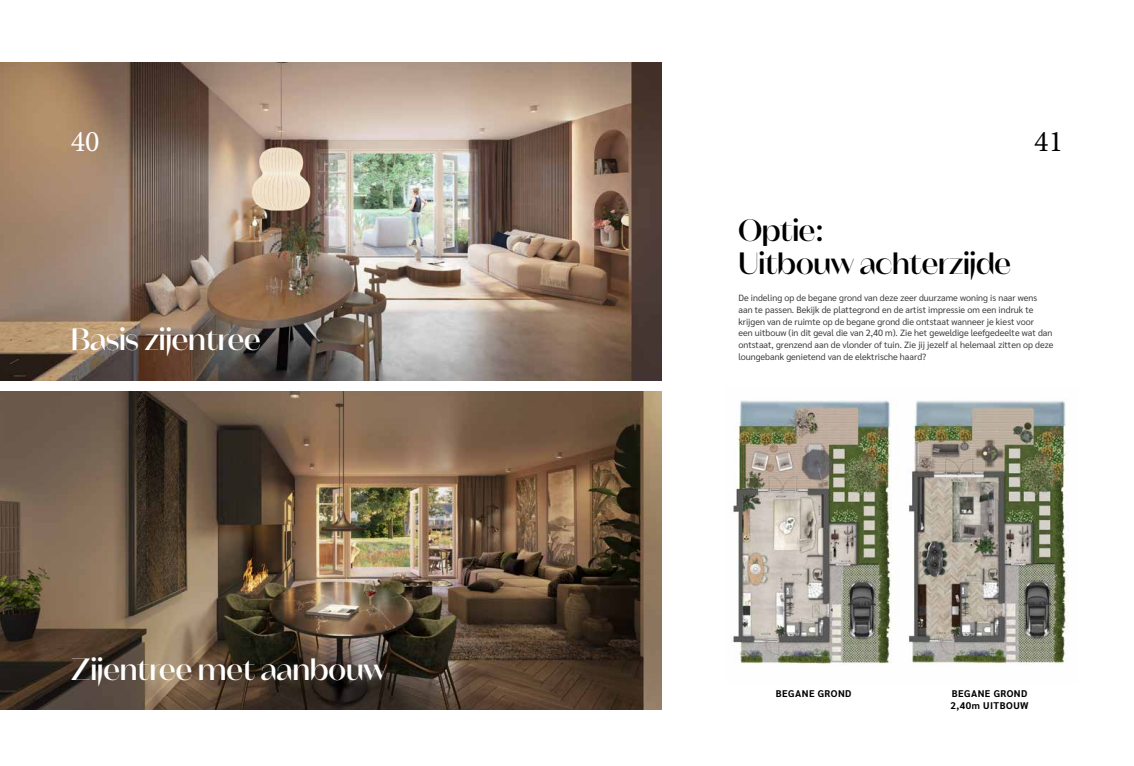
<style>
.page{position:relative;width:1134px;height:766px;background:#fff}
.page>*{position:absolute;margin:0;border:0;box-sizing:border-box;transform-origin:0 0}
.t1{font:500 30.8px "Magnat Poster";letter-spacing:-.01em;color:#fff}
.t2{font:500 30.8px/33px "Magnat Poster";letter-spacing:-.01em;color:#000}
.t3{font:30px "Minion Pro";color:#fff}
.t4{font:30px "Minion Pro";color:#000}
.t5{font:700 9.7px/11.6px "Sarabun";letter-spacing:.05em;color:#000}
.t6{font:9px/11.8px "Sarabun";color:#3c3c3b}
</style>
<div class="page">
<img style="left:0;top:62px;width:662px;height:318px">
<img style="left:908px;top:400px;width:161px;height:264px">
<img style="left:733px;top:399px;width:164px;height:266px">
<img style="left:0;top:391px;width:662px;height:318px">
<h2 class="t3" style="left:71px;top:121px;width:30px">40</h2>
<h2 class="t4" style="left:1034px;top:121px;width:30px">41</h2>
<h1 class="t1" style="left:71px;top:319px;width:192px">Basis zijentree</h1>
<h1 class="t1" style="left:71px;top:650px;width:317px">Zijentree met aanbouw</h1>
<h1 class="t2" style="left:738px;top:213px;width:274px">Optie:<br>Uitbouw achterzijde</h1>
<p class="t6" style="left:738px;top:292px;width:316px">De indeling op de begane grond van deze zeer duurzame woning is naar wens aan te passen. Bekijk de plattegrond en de artist impressie om een indruk te krijgen van de ruimte op de begane grond die ontstaat wanneer je kiest voor<br>een uitbouw (in dit geval die van 2,40 m). Zie het geweldige leefgedeelte wat dan ontstaat, grenzend aan de vlonder of tuin. Zie jij jezelf al helemaal zitten op deze loungebank genietend van de elektrische haard?</p>
<p class="t5" style="left:776px;top:687px;width:77px">BEGANE GROND</p>
<p class="t5" style="left:950px;top:687px;width:80px">BEGANE GROND<br>2,40m UITBOUW</p>
</div>
